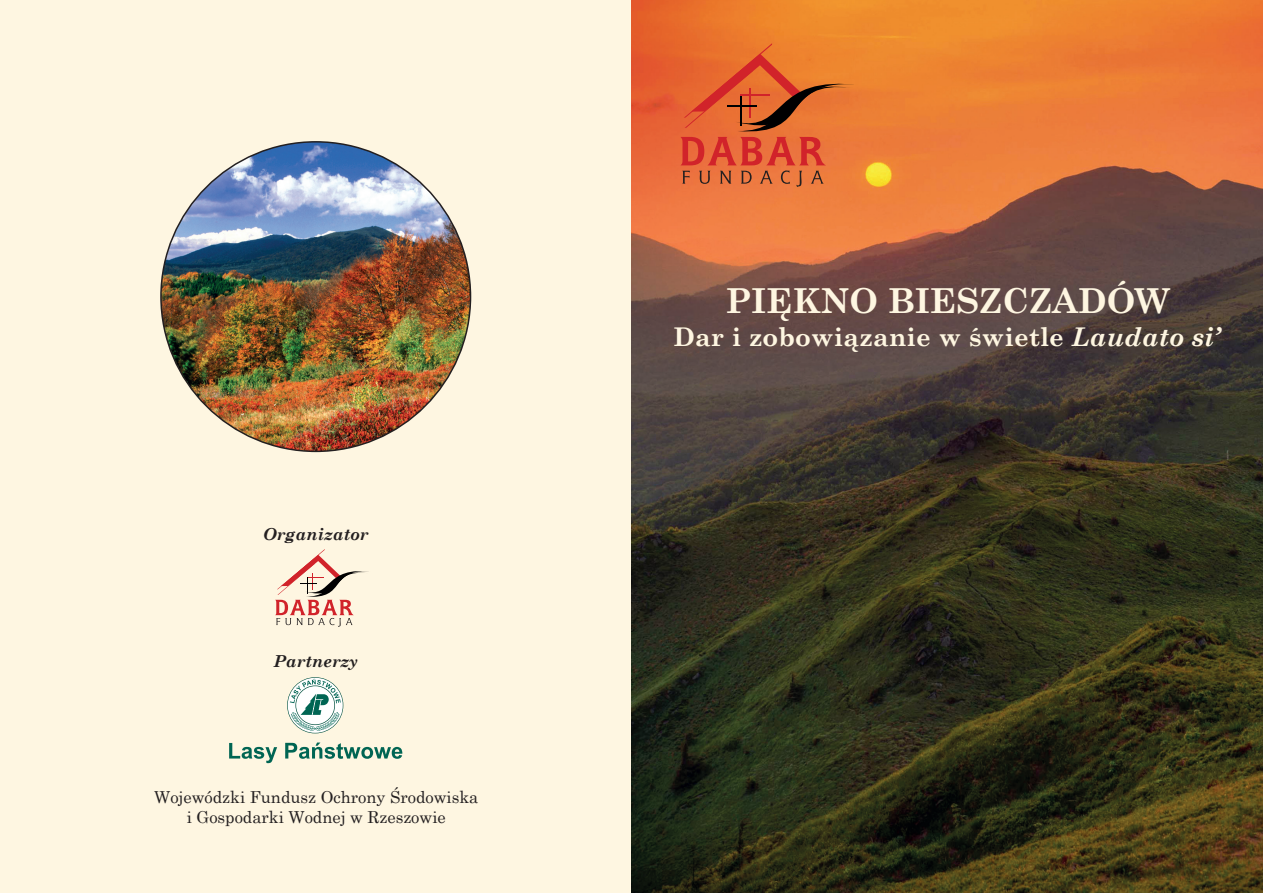
<style>
.page{position:relative;width:1263px;height:893px;background:#fef6e1}
.page>*{position:absolute;margin:0;border:0;box-sizing:border-box;transform-origin:0 0}
.t1{font:700 34.5px "Century Schoolbook";color:#fef6e1}
.t2{font:700 25.8px "Century Schoolbook";color:#fef6e1}
.t3{font:16.5px/19.5px "Century Schoolbook";color:#231f20;text-align:center}
.t4{font:italic 700 16.5px "Century Schoolbook";color:#231f20}
.s1{font-style:italic}
</style>
<div class="page">
<img style="left:631px;top:0;width:632px;height:893px">
<svg style="left:680px;top:43px;width:182px;height:144px"></svg>
<img style="left:161px;top:142px;width:309px;height:309px;border-radius:155px">
<svg style="left:275px;top:549px;width:94px;height:78px"></svg>
<svg style="left:288px;top:678px;width:55px;height:55px"></svg>
<svg style="left:290px;top:679px;width:51px;height:52px"></svg>
<svg style="left:229px;top:743px;width:48px;height:20px"></svg>
<svg style="left:285px;top:742px;width:117px;height:17px"></svg>
<p class="t4" style="left:263px;top:521px;width:107px">Organizator</p>
<p class="t4" style="left:274px;top:648px;width:86px">Partnerzy</p>
<p class="t3" style="left:154px;top:786px;width:326px">Wojewódzki Fundusz Ochrony Środowiska i Gospodarki Wodnej w Rzeszowie</p>
<h1 class="t1" style="left:725px;top:273px;width:446px">PIĘKNO BIESZCZADÓW</h1>
<h2 class="t2" style="left:673px;top:316px;width:549px">Dar i zobowiązanie w świetle <span class="s1">Laudato si’</span></h2>
</div>
